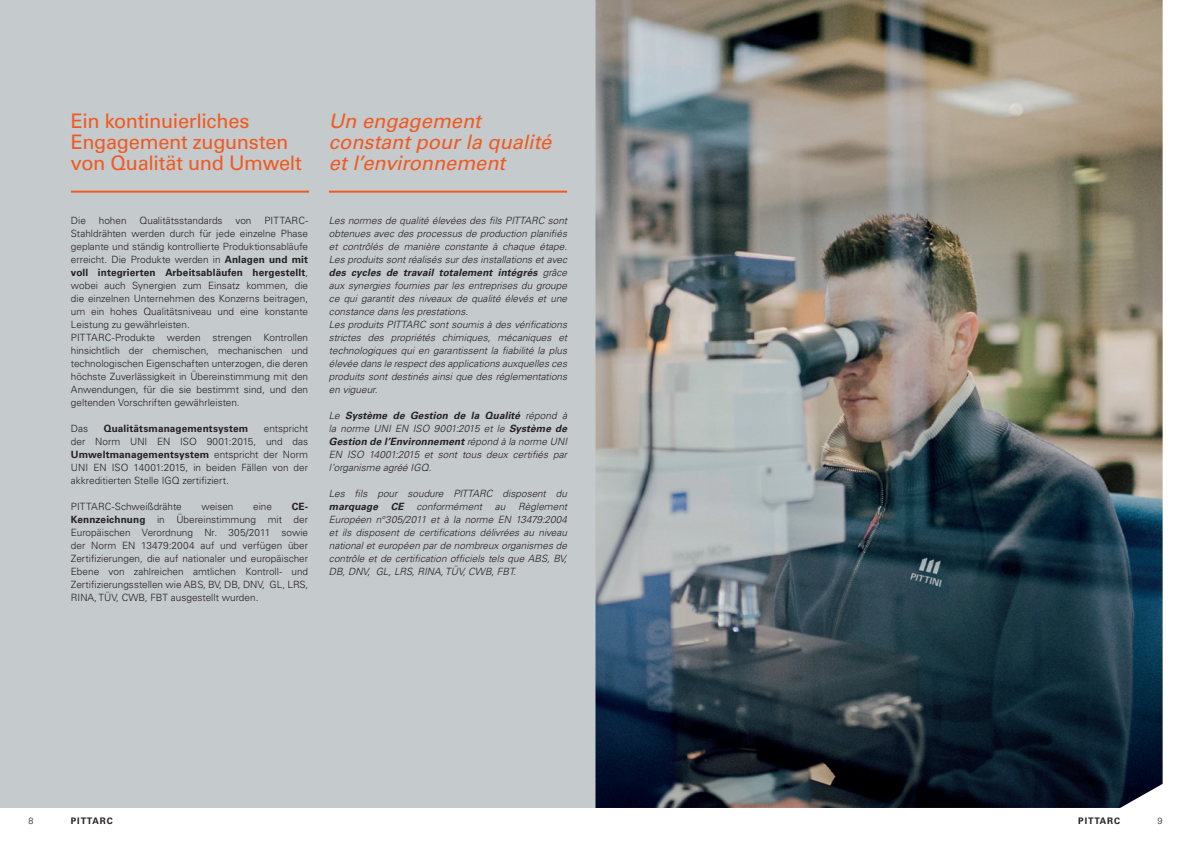
<style>
.page{position:relative;width:1191px;height:842px;background:#fff}
.page>*{position:absolute;margin:0;border:0;box-sizing:border-box;transform-origin:0 0}
.t1{font:20px/21px "Univers LT Std";letter-spacing:-.015em;color:#f15921}
.t2{font:italic 20px/21px "Univers LT Std";letter-spacing:-.005em;color:#f15921}
.t3{font:300 10px/13px "Univers LT Std";color:#231f20;text-align:justify}
.t4{font:italic 300 10px/13px "Univers LT Std";color:#231f20;text-align:justify}
.t5{font:700 10px "Univers LT Std";letter-spacing:.015em;color:#231f20}
.t6{font:italic 700 10px "Univers LT Std";letter-spacing:.01em;color:#231f20}
.t7{font:700 9px "Univers LT Std";letter-spacing:.095em;color:#231f20}
.t8{font:300 9px "Univers LT Std";color:#231f20}
.s1{font-weight:700}
</style>
<div class="page">
<div style="left:0;top:0;width:601px;height:808px;background:#c5cacd"></div>
<hr style="left:329px;top:191px;width:238px;height:2px;background:#f15921">
<hr style="left:71px;top:191px;width:238px;height:2px;background:#f15921">
<img style="left:595px;top:0;width:567px;height:808px">
<h1 class="t1" style="left:71px;top:110px;width:232px">Ein kontinuierliches<br>Engagement zugunsten von Qualität und Umwelt</h1>
<p class="t3" style="left:71px;top:214px;width:239px;text-align:left;text-indent:193px">PITTARC-Stahldrähten werden durch für jede einzelne Phase geplante und ständig kontrollierte Produktionsabläufe erreicht. Die Produkte werden in <span class="s1">Anlagen und mit voll integrierten Arbeitsabläufen hergestellt</span>, wobei auch Synergien zum Einsatz kommen, die die einzelnen Unternehmen des Konzerns beitragen, um ein hohes Qualitätsniveau und eine konstante Leistung zu gewährleisten.<br>PITTARC-Produkte werden strengen Kontrollen hinsichtlich der chemischen, mechanischen und technologischen Eigenschaften unterzogen, die deren höchste Zuverlässigkeit in Übereinstimmung mit den Anwendungen, für die sie bestimmt sind, und den geltenden Vorschriften gewährleisten.</p>
<p class="t3" style="left:71px;top:422px;width:19px">Das</p>
<p class="t5" style="left:104px;top:423px;width:146px">Qualitätsmanagementsystem</p>
<p class="t3" style="left:71px;top:214px;width:17px">Die</p>
<p class="t3" style="left:99px;top:214px;width:29px">hohen</p>
<p class="t3" style="left:139px;top:214px;width:85px">Qualitätsstandards</p>
<p class="t3" style="left:235px;top:214px;width:18px">von</p>
<p class="t3" style="left:71px;top:422px;width:239px;text-indent:193px">entspricht der Norm UNI EN ISO 9001:2015, und das <span class="s1">Umweltmanagementsystem</span> entspricht der Norm UNI EN ISO 14001:2015, in beiden Fällen von der akkreditierten Stelle IGQ zertifiziert.</p>
<p class="t3" style="left:71px;top:500px;width:112px">PITTARC-Schweißdrähte</p>
<p class="t3" style="left:201px;top:500px;width:34px">weisen</p>
<p class="t3" style="left:253px;top:500px;width:20px">eine</p>
<p class="t3" style="left:71px;top:500px;width:239px;text-indent:221px"><span class="s1">CE-Kennzeichnung</span> in Übereinstimmung mit der Europäischen Verordnung Nr. 305/2011 sowie der Norm EN 13479:2004 auf und verfügen über Zertifizierungen, die auf nationaler und europäischer Ebene von zahlreichen amtlichen Kontroll- und Zertifizierungsstellen wie ABS, BV, DB, DNV, GL, LRS, RINA, TÜV, CWB, FBT ausgestellt wurden.</p>
<h1 class="t2" style="left:329px;top:111px;width:224px">Un engagement constant pour la qualité et l’environnement</h1>
<p class="t4" style="left:329px;top:214px;width:240px;text-align:left">Les normes de qualité élevées des fils PITTARC sont obtenues avec des processus de production planifiés et contrôlés de manière constante à chaque étape.<br>Les produits sont réalisés sur des installations et avec <span class="s1">des cycles de travail totalement intégrés</span> grâce aux synergies fournies par les entreprises du groupe ce qui garantit des niveaux de qualité élevés et une constance dans les prestations.<br>Les produits PITTARC sont soumis à des vérifications strictes des propriétés chimiques, mécaniques et technologiques qui en garantissent la fiabilité la plus élevée dans le respect des applications auxquelles ces produits sont destinés ainsi que des réglementations en vigueur.</p>
<p class="t4" style="left:329px;top:409px;width:240px">Le <span class="s1">Système de Gestion de la Qualité</span> répond à la norme UNI EN ISO 9001:2015 et le <span class="s1">Système de Gestion de l’Environnement</span> répond à la norme UNI EN ISO 14001:2015 et sont tous deux certifiés par l’organisme agréé IGQ.</p>
<p class="t4" style="left:329px;top:487px;width:240px">Les fils pour soudure PITTARC disposent du</p>
<p class="t6" style="left:329px;top:501px;width:50px">marquage</p>
<p class="t6" style="left:391px;top:501px;width:14px">CE</p>
<p class="t4" style="left:416px;top:500px;width:67px">conformément</p>
<p class="t4" style="left:495px;top:500px;width:12px">au</p>
<p class="t4" style="left:329px;top:500px;width:240px;text-indent:189px">Règlement Européen n°305/2011 et à la norme EN 13479:2004 et ils disposent de certifications délivrées au niveau national et européen par de nombreux organismes de contrôle et de certification officiels tels que ABS, BV, DB, DNV, GL, LRS, RINA, TÜV, CWB, FBT.</p>
<p class="t8" style="left:28px;top:816px;width:7px">8</p>
<p class="t7" style="left:71px;top:816px;width:43px">PITTARC</p>
<p class="t7" style="left:1078px;top:816px;width:43px">PITTARC</p>
<p class="t8" style="left:1157px;top:816px;width:7px">9</p>
</div>
